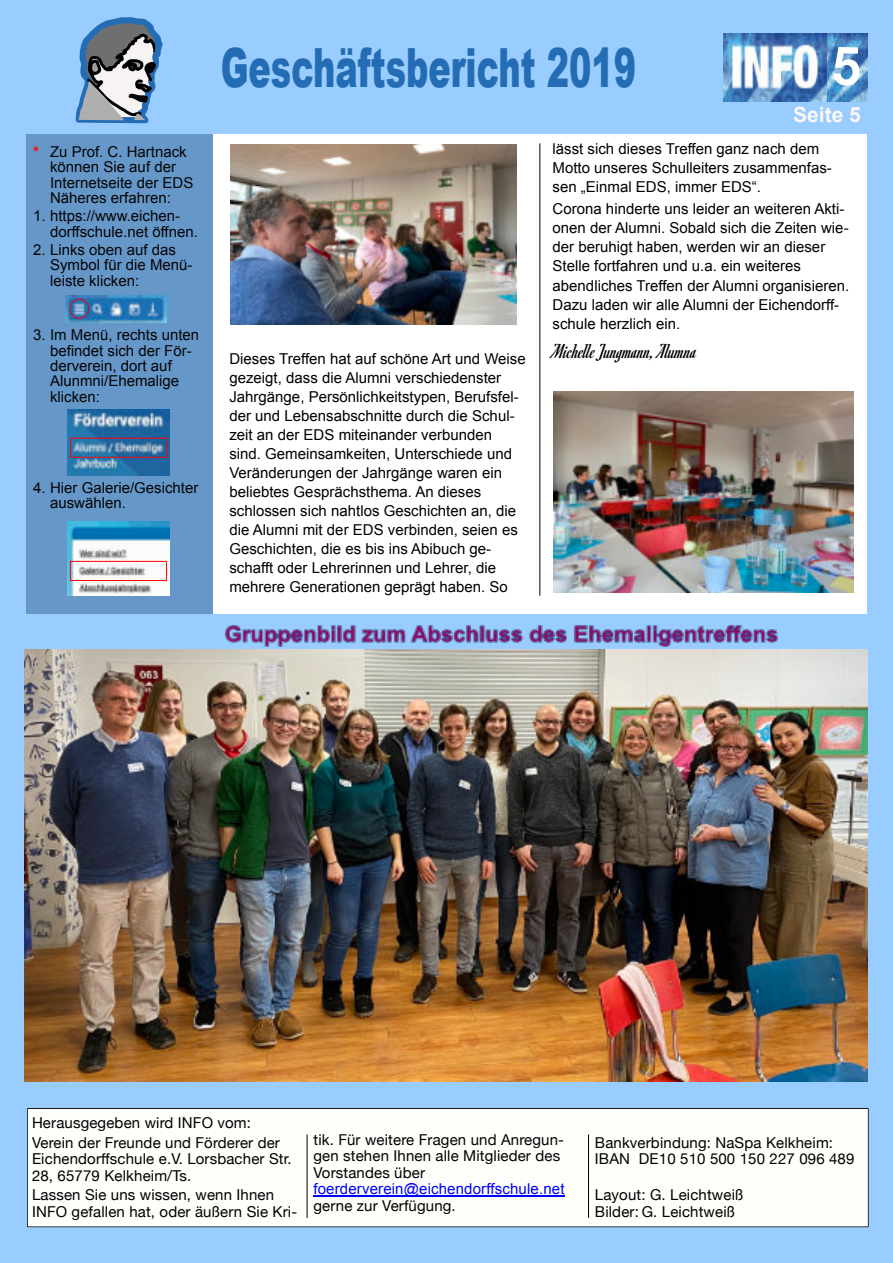
<style>
.page{position:relative;width:893px;height:1263px;background:#fff}
.page>*{position:absolute;margin:0;border:0;box-sizing:border-box;transform-origin:0 0}
.t1{font:900 54px "Arial";color:#246cb3;scale:.62 1}
.t2{font:21px "Romanesco";color:#000}
.t3{font:700 21px "Arial";color:#fef7f9}
.t4{font:15px/19px "Arial";color:#000}
.t5{font:15px/16.5px "Helvetica Neue";letter-spacing:.01em;color:#000}
.t6{font:15px/15.3px "Arial";color:#050505}
.t7{font:15px "Arial";letter-spacing:.01em;color:#00f}
.s1{font-weight:700;color:#ff0b00}
</style>
<div class="page">
<div style="left:0;top:0;width:213px;height:1263px;background:#6597c9"></div>
<div style="left:868px;top:0;width:25px;height:1263px;background:#9cf"></div>
<div style="left:0;top:0;width:25px;height:1263px;background:#9cf"></div>
<div style="left:0;top:1079px;width:893px;height:184px;background:#9cf"></div>
<div style="left:0;top:0;width:893px;height:133px;background:#9cf"></div>
<svg style="left:75px;top:17px;width:88px;height:107px"></svg>
<img style="left:723px;top:34px;width:144px;height:68px">
<img style="left:230px;top:145px;width:286px;height:179px">
<img style="left:68px;top:409px;width:102px;height:66px">
<div style="left:70px;top:438px;width:97px;height:20px;border:1px solid #f00"></div>
<img style="left:68px;top:521px;width:101px;height:75px">
<div style="left:70px;top:561px;width:97px;height:20px;border:1px solid #f00"></div>
<img style="left:65px;top:295px;width:102px;height:27px">
<div style="left:69px;top:299px;width:20px;height:20px;border:1px solid #f00;border-radius:50%"></div>
<div style="left:27px;top:1108px;width:842px;height:119px;background:#fefffb"></div>
<hr style="left:307px;top:1134px;width:1px;height:84px;background:#000">
<hr style="left:588px;top:1134px;width:1px;height:84px;background:#000">
<hr style="left:313px;top:1196px;width:252px;height:1px;background:#00f">
<img style="left:25px;top:648px;width:842px;height:434px">
<div style="left:0;top:614px;width:893px;height:34px;background:#9cf"></div>
<img style="left:554px;top:392px;width:299px;height:200px">
<hr style="left:540px;top:143px;width:1px;height:453px;background:#000">
<img style="left:225px;top:625px;width:552px;height:21px">
<svg style="left:833px;top:46px;width:27px;height:40px"></svg>
<p class="t6" style="left:50px;top:146px;width:145px;text-indent:-17px"><span class="s1">*</span> Zu Prof. C. Hartnack können Sie auf der<br>Internetseite der EDS<br>Näheres erfahren:</p>
<p class="t6" style="left:50px;top:210px;width:149px;text-indent:-17px">1. https://www.eichen&shy;dorffschule.net öffnen.</p>
<p class="t6" style="left:50px;top:243px;width:144px;text-indent:-17px">2. Links oben auf das<br>Symbol für die Menü&shy;leiste klicken:</p>
<p class="t6" style="left:50px;top:329px;width:151px;text-indent:-17px">3. Im Menü, rechts unten befindet sich der För&shy;derverein, dort auf<br>Alunmni/Ehemalige klicken:</p>
<p class="t6" style="left:50px;top:482px;width:150px;text-indent:-17px">4. Hier Galerie/Gesichter auswählen.</p>
<h1 class="t1" style="left:221px;top:48px;width:672px">Geschäftsbericht 2019</h1>
<h2 class="t3" style="left:793px;top:107px;width:69px">Seite 5</h2>
<p class="t4" style="left:229px;top:350px;width:298px">Dieses Treffen hat auf schöne Art und Weise gezeigt, dass die Alumni verschiedenster Jahrgänge, Persönlichkeitstypen, Berufsfel&shy;der und Lebensabschnitte durch die Schul&shy;zeit an der EDS miteinander verbunden sind. Gemeinsamkeiten, Unterschiede und Veränderungen der Jahrgänge waren ein beliebtes Gesprächsthema. An dieses schlossen sich nahtlos Geschichten an, die die Alumni mit der EDS verbinden, seien es Geschichten, die es bis ins Abibuch ge&shy;schafft oder Lehrerinnen und Lehrer, die mehrere Generationen geprägt haben. So</p>
<p class="t4" style="left:553px;top:141px;width:281px">lässt sich dieses Treffen ganz nach dem<br>Motto unseres Schulleiters zusammenfas&shy;sen „Einmal EDS, immer EDS“.</p>
<p class="t4" style="left:553px;top:201px;width:298px">Corona hinderte uns leider an weiteren Akti&shy;onen der Alumni. Sobald sich die Zeiten wie&shy;der beruhigt haben, werden wir an dieser Stelle fortfahren und u.a. ein weiteres abendliches Treffen der Alumni organisieren.<br>Dazu laden wir alle Alumni der Eichendorff&shy;schule herzlich ein.</p>
<h2 class="t2" style="left:553px;top:339px;width:146px">Michelle Jungmann, Alumna</h2>
<p class="t5" style="left:32px;top:1113px;width:249px;line-height:19.5px">Herausgegeben wird INFO vom:<br>Verein der Freunde und Förderer der</p>
<p class="t5" style="left:32px;top:1150px;width:261px">Eichendorffschule e.V. Lorsbacher Str.<br>28, 65779 Kelkheim/Ts.</p>
<p class="t5" style="left:32px;top:1186px;width:267px">Lassen Sie uns wissen, wenn Ihnen<br>INFO gefallen hat, oder äußern Sie Kri-</p>
<p class="t5" style="left:313px;top:1131px;width:252px">tik. Für weitere Fragen und Anregun‐ gen stehen Ihnen alle Mitglieder des<br>Vorstandes über</p>
<p class="t7" style="left:313px;top:1183px;width:253px">foerderverein@eichendorffschule.net</p>
<p class="t5" style="left:313px;top:1197px;width:144px">gerne zur Verfügung.</p>
<p class="t5" style="left:595px;top:1134px;width:261px">Bankverbindung: NaSpa Kelkheim:<br>IBAN DE10 510 500 150 227 096 489</p>
<p class="t5" style="left:595px;top:1186px;width:150px">Layout: G. Leichtweiß<br>Bilder: G. Leichtweiß</p>
</div>
